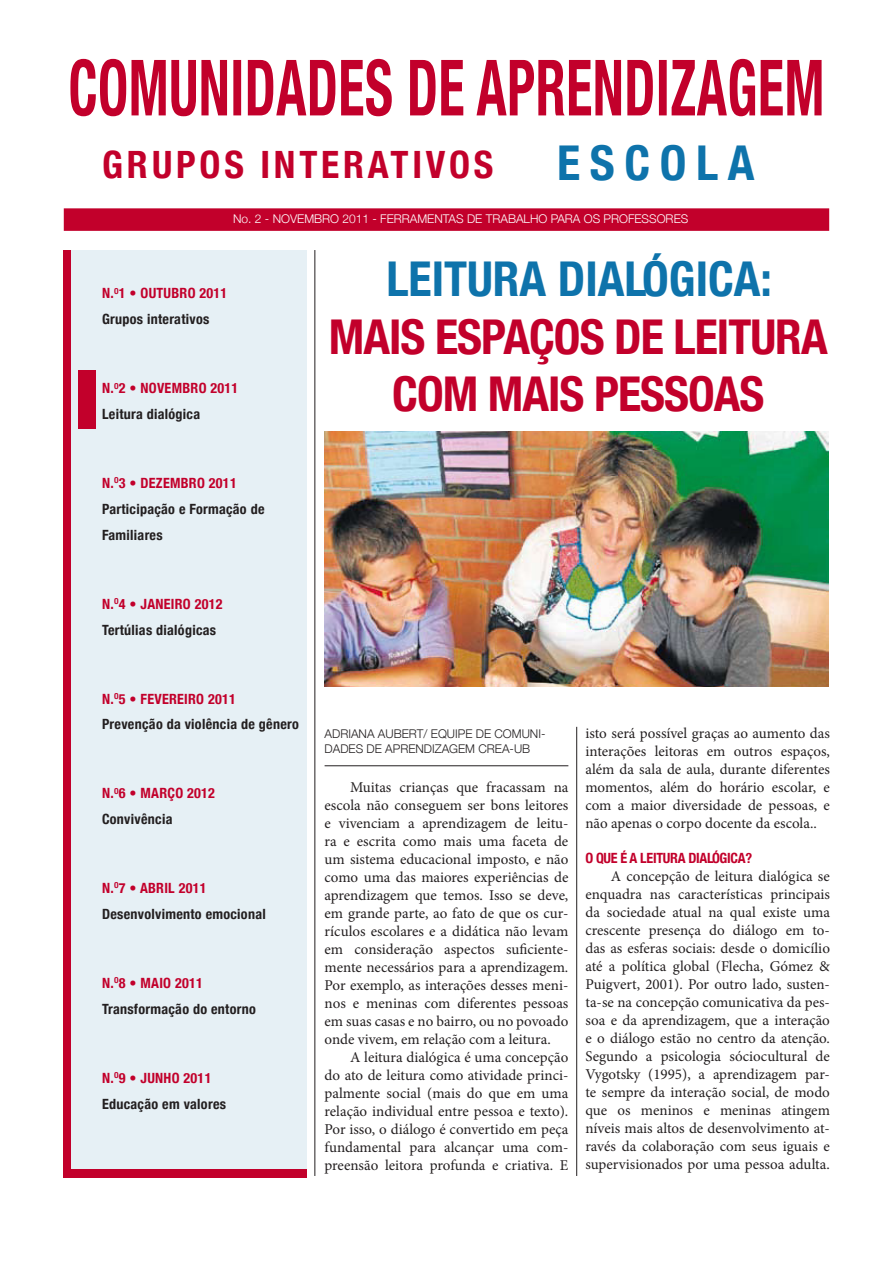
<style>
.page{position:relative;width:893px;height:1263px;background:#fff}
.page>*{position:absolute;margin:0;border:0;box-sizing:border-box;transform-origin:0 0}
.titulo{font:700 condensed 48px/57.6px "Helvetica Neue";letter-spacing:-.02em;color:#c2002b;text-align:center}
.titulo-2{font:700 condensed 48px "Helvetica Neue";letter-spacing:.2em;color:#0e73ab}
.titulo-3{font:700 condensed 37.65px "Helvetica Neue";letter-spacing:.1em;color:#c2002b}
.texto{font:15px/18px "Minion Pro";color:#231f20;text-align:justify}
.indice_NOME{font:700 condensed 14.1px/26px "Helvetica Neue";letter-spacing:.02em;color:#231f20}
.indice_N{font:700 condensed 14.1px "Helvetica Neue";letter-spacing:.02em;color:#c2002b}
.subtitulo{font:700 condensed 14.1px "Helvetica Neue";letter-spacing:-.02em;color:#c2002b}
.t1{font:300 12px "Helvetica Neue";color:#fff}
.AUTOR{font:300 12px/14.4px "Helvetica Neue";color:#231f20}
.s1{color:#0e73ab}
</style>
<div class="page">
<div style="left:64px;top:250px;width:243px;height:928px;background:#e6f0f5"></div>
<div style="left:78px;top:370px;width:17px;height:58px;background:#c2002b"></div>
<div style="left:64px;top:208px;width:765px;height:23px;background:#c2002b"></div>
<svg style="left:70px;top:59px;width:752px;height:57px"></svg>
<hr style="left:315px;top:250px;width:1px;height:926px;background:#231f20">
<hr style="left:576px;top:727px;width:1px;height:449px;background:#231f20">
<hr style="left:325px;top:765px;width:243px;height:1px;background:#231f20">
<img style="left:325px;top:432px;width:503px;height:254px">
<div style="left:64px;top:250px;width:7px;height:928px;background:#c2002b"></div>
<div style="left:64px;top:1170px;width:243px;height:8px;background:#c2002b"></div>
<p class="titulo-3" style="left:102px;top:134px;width:393px">GRUPOS INTERATIVOS</p>
<p class="titulo-2" style="left:557px;top:123px;width:199px">ESCOLA</p>
<p class="t1" style="left:233px;top:209px;width:457px">No. 2 - NOVEMBRO 2011 - FERRAMENTAS DE TRABALHO PARA OS PROFESSORES</p>
<p class="titulo" style="left:329px;top:247px;width:500px"><span class="s1">LEITURA DIALÓGICA:<br></span>MAIS ESPAÇOS DE LEITURA<br>COM MAIS PESSOAS</p>
<p class="indice_N" style="left:102px;top:282px;width:127px">N.<sup>O</sup>1 • OUTUBRO 2011</p>
<p class="indice_NOME" style="left:102px;top:305px;width:109px">Grupos interativos</p>
<p class="indice_N" style="left:102px;top:376px;width:138px">N.<sup>O</sup>2 • NOVEMBRO 2011</p>
<p class="indice_NOME" style="left:102px;top:400px;width:100px">Leitura dialógica</p>
<p class="indice_N" style="left:102px;top:471px;width:136px">N.<sup>O</sup>3 • DEZEMBRO 2011</p>
<p class="indice_NOME" style="left:102px;top:495px;width:164px">Participação e Formação de<br>Familiares</p>
<p class="indice_N" style="left:102px;top:592px;width:122px">N.<sup>O</sup>4 • JANEIRO 2012</p>
<p class="indice_NOME" style="left:102px;top:616px;width:116px">Tertúlias dialógicas</p>
<p class="indice_N" style="left:102px;top:687px;width:135px">N.<sup>O</sup>5 • FEVEREIRO 2011</p>
<p class="indice_NOME" style="left:102px;top:710px;width:198px">Prevenção da violência de gênero</p>
<p class="indice_N" style="left:102px;top:781px;width:115px">N.<sup>O</sup>6 • MARÇO 2012</p>
<p class="indice_NOME" style="left:102px;top:805px;width:72px">Convivência</p>
<p class="indice_N" style="left:102px;top:876px;width:106px">N.<sup>O</sup>7 • ABRIL 2011</p>
<p class="indice_NOME" style="left:102px;top:900px;width:165px">Desenvolvimento emocional</p>
<p class="indice_N" style="left:102px;top:971px;width:102px">N.<sup>O</sup>8 • MAIO 2011</p>
<p class="indice_NOME" style="left:102px;top:995px;width:155px">Transformação do entorno</p>
<p class="indice_N" style="left:102px;top:1066px;width:111px">N.<sup>O</sup>9 • JUNHO 2011</p>
<p class="indice_NOME" style="left:102px;top:1089px;width:126px">Educação em valores</p>
<p class="AUTOR" style="left:325px;top:726px;width:222px">ADRIANA AUBERT/ EQUIPE DE COMUNI-<br>DADES DE APRENDIZAGEM CREA-UB</p>
<p class="texto" style="left:325px;top:778px;width:245px;text-indent:26px">Muitas crianças que fracassam na escola não conseguem ser bons leitores e vivenciam a aprendizagem de leitu&shy;ra e escrita como mais uma faceta de um sistema educacional imposto, e não como uma das maiores experiências de aprendizagem que temos. Isso se deve, em grande parte, ao fato de que os cur&shy;rículos escolares e a didática não levam em consideração aspectos suficiente&shy;mente necessários para a aprendizagem.<br>Por exemplo, as interações desses meni&shy;nos e meninas com diferentes pessoas em suas casas e no bairro, ou no povoado onde vivem, em relação com a leitura.</p>
<p class="texto" style="left:325px;top:1048px;width:245px;text-indent:26px">A leitura dialógica é uma concepção do ato de leitura como atividade princi&shy;palmente social (mais do que em uma relação individual entre pessoa e texto).<br>Por isso, o diálogo é convertido em peça fundamental para alcançar uma com&shy;preensão leitora profunda e criativa. E</p>
<p class="texto" style="left:585px;top:724px;width:246px">isto será possível graças ao aumento das interações leitoras em outros espaços, além da sala de aula, durante diferentes momentos, além do horário escolar, e com a maior diversidade de pessoas, e não apenas o corpo docente da escola..</p>
<p class="subtitulo" style="left:585px;top:846px;width:168px">O QUE É A LEITURA DIALÓGICA?</p>
<p class="texto" style="left:585px;top:867px;width:246px;text-indent:26px">A concepção de leitura dialógica se enquadra nas características principais da sociedade atual na qual existe uma crescente presença do diálogo em to&shy;das as esferas sociais: desde o domicílio até a política global (Flecha, Gómez &amp; Puigvert, 2001). Por outro lado, susten&shy;ta-se na concepção comunicativa da pes&shy;soa e da aprendizagem, que a interação e o diálogo estão no centro da atenção.<br>Segundo a psicologia sóciocultural de Vygotsky (1995), a aprendizagem par&shy;te sempre da interação social, de modo que os meninos e meninas atingem níveis mais altos de desenvolvimento at&shy;ravés da colaboração com seus iguais e supervisionados por uma pessoa adulta.</p>
</div>
